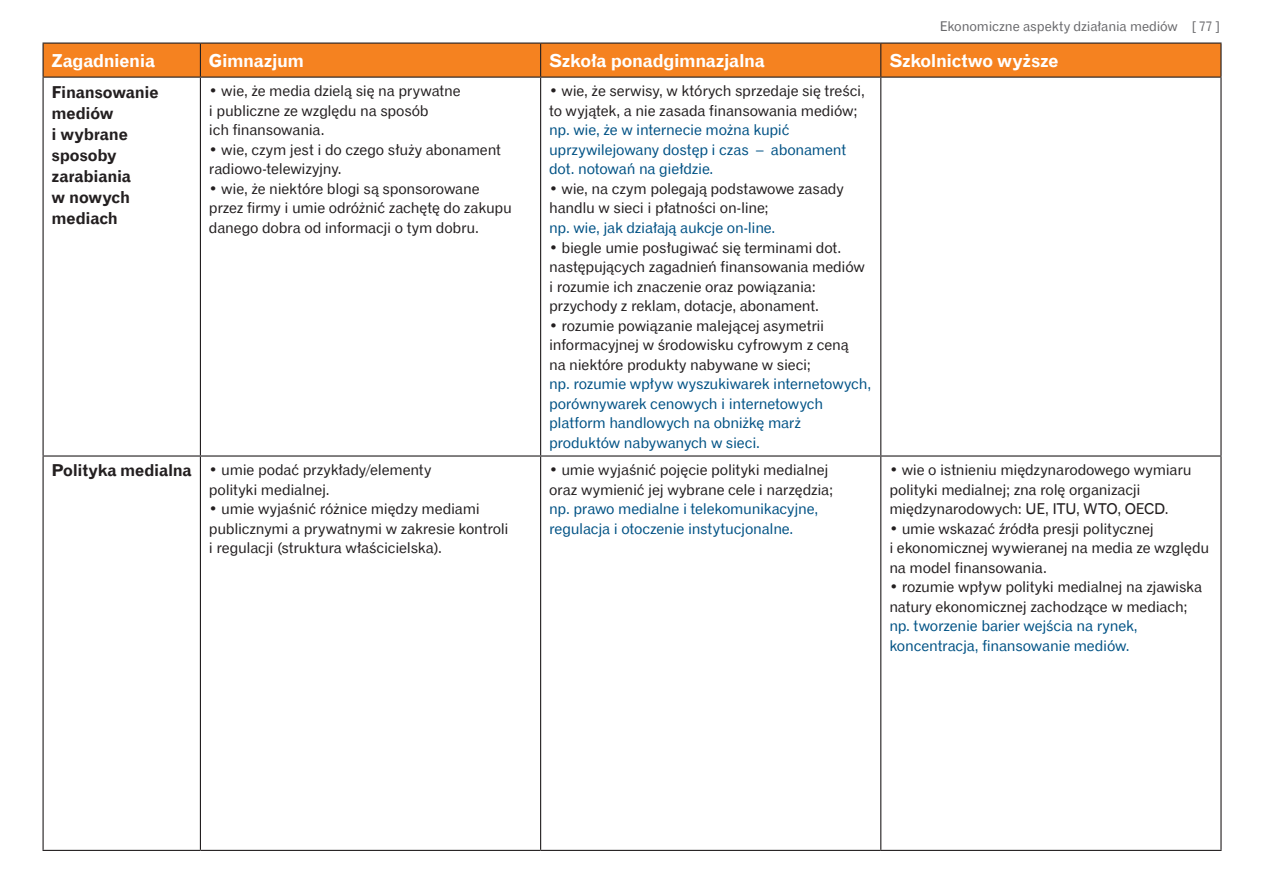
<style>
.page{position:relative;width:1263px;height:893px;background:#fff}
.page>*{position:absolute;margin:0;border:0;box-sizing:border-box;transform-origin:0 0}
._1_rzad{font:18px "Gothic 720 EU Bold";letter-spacing:-.02em;color:#fff}
._1_kolumna{font:16.5px/21px "Gothic 720 EU Bold";letter-spacing:-.015em;color:#231f20}
.txt1{font:15px/19.5px "Gothic 720 EU Normal";letter-spacing:-.015em;color:#231f20}
.txt1-2{font:15px/19.5px "Gothic 720 EU Normal";letter-spacing:-.015em;color:#005285}
.t1{font:13.5px "Gothic 720 EU Normal";letter-spacing:-.01em;color:#69696c}
.s1{color:#231f20}
.s2{color:#005285}
</style>
<div class="page">
<div style="left:44px;top:44px;width:1176px;height:33px;background:#f58220"></div>
<hr style="left:43px;top:77px;width:157px;height:1px;background:#231f20">
<hr style="left:43px;top:78px;width:1px;height:377px;background:#231f20">
<hr style="left:200px;top:77px;width:341px;height:1px;background:#231f20">
<hr style="left:200px;top:78px;width:1px;height:377px;background:#231f20">
<hr style="left:541px;top:77px;width:340px;height:1px;background:#231f20">
<hr style="left:540px;top:78px;width:1px;height:377px;background:#231f20">
<hr style="left:881px;top:77px;width:340px;height:1px;background:#231f20">
<hr style="left:880px;top:78px;width:1px;height:377px;background:#231f20">
<hr style="left:1220px;top:78px;width:1px;height:377px;background:#231f20">
<hr style="left:43px;top:455px;width:157px;height:2px;background:#231f20">
<hr style="left:43px;top:457px;width:1px;height:393px;background:#231f20">
<hr style="left:200px;top:455px;width:341px;height:2px;background:#231f20">
<hr style="left:200px;top:457px;width:1px;height:393px;background:#231f20">
<hr style="left:541px;top:455px;width:340px;height:2px;background:#231f20">
<hr style="left:540px;top:457px;width:1px;height:393px;background:#231f20">
<hr style="left:881px;top:455px;width:340px;height:2px;background:#231f20">
<hr style="left:880px;top:457px;width:1px;height:393px;background:#231f20">
<hr style="left:1220px;top:457px;width:1px;height:393px;background:#231f20">
<hr style="left:43px;top:850px;width:157px;height:1px;background:#231f20">
<hr style="left:200px;top:850px;width:341px;height:1px;background:#231f20">
<hr style="left:541px;top:850px;width:340px;height:1px;background:#231f20">
<hr style="left:881px;top:850px;width:340px;height:1px;background:#231f20">
<hr style="left:43px;top:43px;width:157px;height:1px;background:#231f20">
<hr style="left:43px;top:44px;width:1px;height:33px;background:#231f20">
<hr style="left:200px;top:43px;width:341px;height:1px;background:#231f20">
<hr style="left:200px;top:44px;width:1px;height:33px;background:#231f20">
<hr style="left:541px;top:43px;width:340px;height:1px;background:#231f20">
<hr style="left:540px;top:44px;width:1px;height:33px;background:#231f20">
<hr style="left:881px;top:43px;width:340px;height:1px;background:#231f20">
<hr style="left:880px;top:44px;width:1px;height:33px;background:#231f20">
<hr style="left:1220px;top:44px;width:1px;height:33px;background:#231f20">
<p class="t1" style="left:940px;top:18px;width:282px">Ekonomiczne aspekty działania mediów [ 77 ]</p>
<p class="_1_rzad" style="left:52px;top:49px;width:105px">Zagadnienia</p>
<p class="_1_rzad" style="left:209px;top:49px;width:97px">Gimnazjum</p>
<p class="_1_rzad" style="left:549px;top:49px;width:217px">Szkoła ponadgimnazjalna</p>
<p class="_1_rzad" style="left:889px;top:49px;width:171px">Szkolnictwo wyższe</p>
<p class="_1_kolumna" style="left:52px;top:82px;width:109px">Finansowanie mediów<br>i wybrane sposoby zarabiania<br>w nowych mediach</p>
<p class="txt1" style="left:209px;top:82px;width:253px">• wie, że media dzielą się na prywatne i publiczne ze względu na sposób<br>ich finansowania.</p>
<p class="txt1-2" style="left:549px;top:82px;width:317px"><span class="s1">• wie, że serwisy, w których sprzedaje się treści, to wyjątek, a nie zasada finansowania mediów; </span>np. wie, że w internecie można kupić uprzywilejowany dostęp i czas – abonament dot. notowań na giełdzie.</p>
<p class="txt1" style="left:549px;top:179px;width:296px">• wie, na czym polegają podstawowe zasady handlu w sieci i płatności on-line;<br><span class="s2">np. wie, jak działają aukcje on-line.</span></p>
<p class="txt1" style="left:549px;top:238px;width:317px">• biegle umie posługiwać się terminami dot. następujących zagadnień finansowania mediów i rozumie ich znaczenie oraz powiązania: przychody z reklam, dotacje, abonament.</p>
<p class="txt1-2" style="left:549px;top:316px;width:324px"><span class="s1">• rozumie powiązanie malejącej asymetrii informacyjnej w środowisku cyfrowym z ceną<br>na niektóre produkty nabywane w sieci;<br></span>np. rozumie wpływ wyszukiwarek internetowych, porównywarek cenowych i internetowych platform handlowych na obniżkę marż produktów nabywanych w sieci.</p>
<p class="txt1" style="left:209px;top:140px;width:294px">• wie, czym jest i do czego służy abonament radiowo-telewizyjny.</p>
<p class="txt1" style="left:209px;top:179px;width:304px">• wie, że niektóre blogi są sponsorowane przez firmy i umie odróżnić zachętę do zakupu danego dobra od informacji o tym dobru.</p>
<p class="_1_kolumna" style="left:52px;top:461px;width:142px">Polityka medialna</p>
<p class="txt1" style="left:209px;top:461px;width:224px">• umie podać przykłady/elementy polityki medialnej.</p>
<p class="txt1" style="left:209px;top:500px;width:301px">• umie wyjaśnić różnice między mediami publicznymi a prywatnymi w zakresie kontroli i regulacji (struktura właścicielska).</p>
<p class="txt1" style="left:549px;top:461px;width:286px">• umie wyjaśnić pojęcie polityki medialnej oraz wymienić jej wybrane cele i narzędzia; <span class="s2">np. prawo medialne i telekomunikacyjne, regulacja i otoczenie instytucjonalne.</span></p>
<p class="txt1" style="left:889px;top:461px;width:304px">• wie o istnieniu międzynarodowego wymiaru polityki medialnej; zna rolę organizacji międzynarodowych: UE, ITU, WTO, OECD.</p>
<p class="txt1" style="left:889px;top:519px;width:321px">• umie wskazać źródła presji politycznej<br>i ekonomicznej wywieranej na media ze względu na model finansowania.</p>
<p class="txt1" style="left:889px;top:578px;width:314px">• rozumie wpływ polityki medialnej na zjawiska natury ekonomicznej zachodzące w mediach; <span class="s2">np. tworzenie barier wejścia na rynek, koncentracja, finansowanie mediów.</span></p>
</div>
